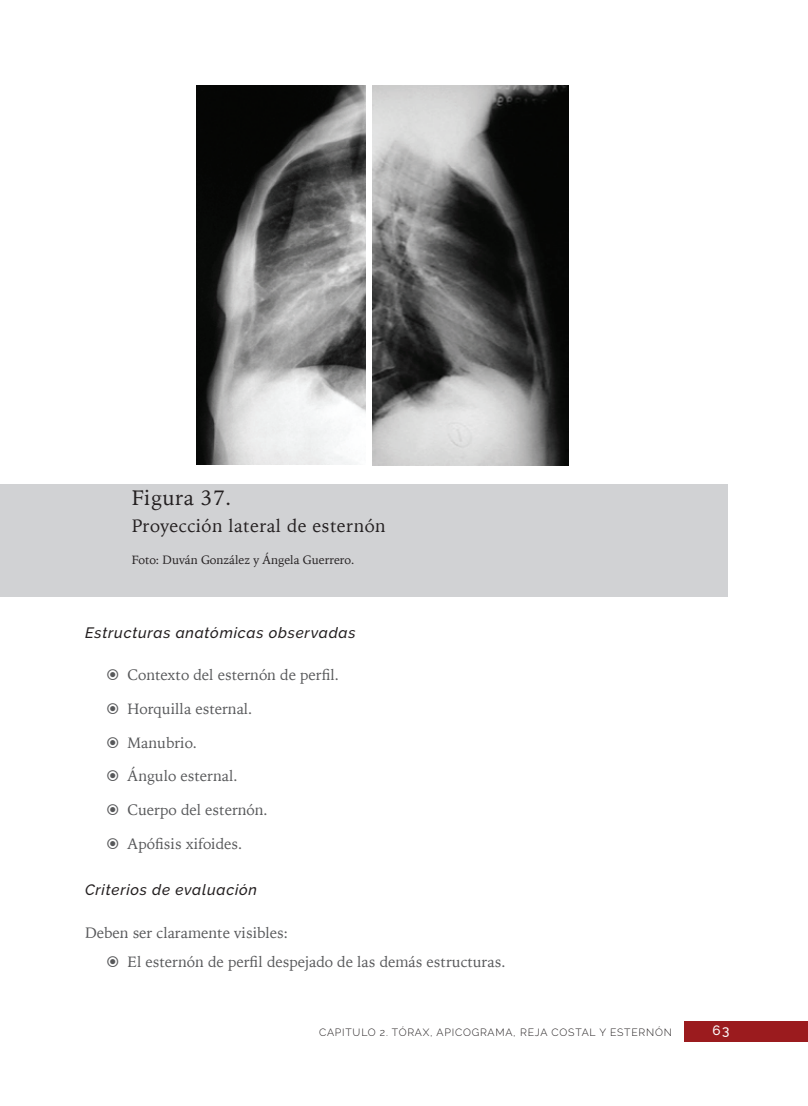
<style>
.page{position:relative;width:808px;height:1106px;background:#fff}
.page>*{position:absolute;margin:0;border:0;box-sizing:border-box;transform-origin:0 0}
.t1{font:21px "Iowan Old Style";letter-spacing:.025em;color:#231f20}
.t2{font:18px "Iowan Old Style";letter-spacing:.025em;color:#231f20}
.t3{font:15px/29.5px "Iowan Old Style";color:#57585a}
.t4{font:italic 500 15px "Raleway";letter-spacing:.05em;color:#231f20}
.t5{font:500 13.5px "Raleway";color:#fff}
.t6{font:12px "Iowan Old Style";color:#231f20}
.t7{font:300 10.5px "Raleway";letter-spacing:.075em;color:#231f20}
</style>
<div class="page">
<div style="left:685px;top:1021px;width:123px;height:20px;background:#9b1b1e"></div>
<div style="left:0;top:483px;width:727px;height:113px;background:#d1d2d4"></div>
<img style="left:197px;top:85px;width:169px;height:379px">
<img style="left:372px;top:85px;width:197px;height:380px">
<h1 class="t1" style="left:132px;top:478px;width:101px">Figura 37.</h1>
<p class="t2" style="left:132px;top:509px;width:255px">Proyección lateral de esternón</p>
<p class="t6" style="left:132px;top:548px;width:224px">Foto: Duván González y Ángela Guerrero.</p>
<p class="t4" style="left:85px;top:623px;width:272px">Estructuras anatómicas observadas</p>
<p class="t3" style="left:128px;top:659px;width:213px">Contexto del esternón de perfil.</p>
<p class="t3" style="left:128px;top:693px;width:126px">Horquilla esternal.</p>
<p class="t3" style="left:128px;top:727px;width:71px">Manubrio.</p>
<p class="t3" style="left:128px;top:760px;width:112px">Ángulo esternal.</p>
<p class="t3" style="left:128px;top:794px;width:142px">Cuerpo del esternón.</p>
<p class="t3" style="left:128px;top:828px;width:116px">Apófisis xifoides.</p>
<p class="t4" style="left:85px;top:881px;width:174px">Criterios de evaluación</p>
<p class="t3" style="left:128px;top:917px;width:379px;text-indent:-43px">Deben ser claramente visibles:<br>El esternón de perfil despejado de las demás estructuras.</p>
<p class="t7" style="left:319px;top:1026px;width:354px">CAPITULO 2. TÓRAX, APICOGRAMA, REJA COSTAL Y ESTERNÓN</p>
<p class="t5" style="left:712px;top:1022px;width:18px">63</p>
</div>
